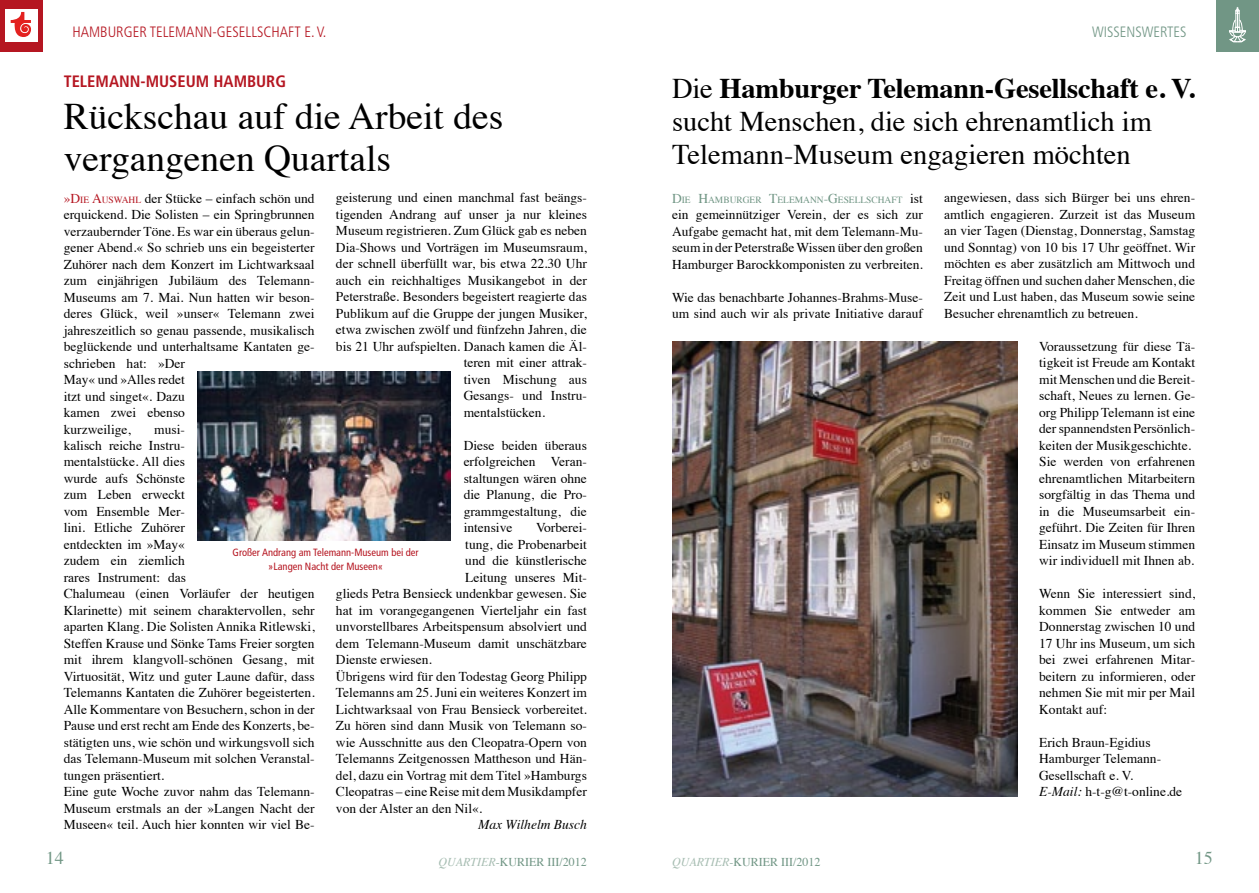
<style>
.page{position:relative;width:1259px;height:893px;background:#fff}
.page>*{position:absolute;margin:0;border:0;box-sizing:border-box;transform-origin:0 0}
.t1{font:37.5px/42px "Times";color:#000}
.t2{font:28.5px/33px "Times";color:#000}
.t3{font:18px "Times";color:#719685}
.t4{font:700 condensed 16.5px "Frutiger";color:#b51621}
.t5{font:300 condensed 15px "Frutiger";color:#b51621}
.t6{font:300 condensed 15px "Frutiger";color:#719685}
.t7{font:13.5px/16.5px "Times";color:#000}
.t8{font:italic 13.5px "Times";color:#000}
.t9{font:12px "Times";color:#719685}
.t10{font:condensed 10.5px/13.5px "Frutiger";color:#b51621;text-align:center}
.t11{font:9.45px "Times";color:#719685}
.s1{color:#b51621}
.s2{font-size:9.45px;color:#b51621}
.s3{font-weight:700}
.s4{font-size:13.5px}
.s5{font-size:13.5px;color:#000}
.s6{font-style:italic}
.s7{font-style:italic;color:#a8beb3}
</style>
<div class="page">
<div style="left:1216px;top:0;width:43px;height:51px;background:#719685"></div>
<svg style="left:1229px;top:7px;width:17px;height:35px"></svg>
<div style="left:0;top:0;width:43px;height:51px;background:#b51621"></div>
<div style="left:5px;top:9px;width:32px;height:32px;background:#fff"></div>
<svg style="left:11px;top:12px;width:20px;height:30px"></svg>
<img style="left:198px;top:372px;width:253px;height:168px">
<img style="left:672px;top:342px;width:346px;height:455px">
<p class="t5" style="left:72px;top:23px;width:255px">HAMBURGER TELEMANN-GESELLSCHAFT E. V.</p>
<p class="t4" style="left:64px;top:71px;width:224px">TELEMANN-MUSEUM HAMBURG</p>
<h1 class="t1" style="left:64px;top:92px;width:441px">Rückschau auf die Arbeit des vergangenen Quartals</h1>
<p class="t7" style="left:64px;top:189px;width:252px"><span class="s1">»D</span><span class="s2">IE</span> <span class="s1">A</span><span class="s2">USWAHL</span> der Stücke – einfach schön und erquickend. Die Solisten – ein Springbrunnen verzaubernder Töne. Es war ein überaus gelun&shy;gener Abend.« So schrieb uns ein begeisterter Zuhörer nach dem Konzert im Lichtwarksaal zum einjährigen Jubiläum des Telemann-Museums am 7. Mai. Nun hatten wir beson&shy;deres Glück, weil »unser« Telemann zwei jahreszeitlich so genau passende, musikalisch beglückende und unterhaltsame Kantaten ge&shy;schrieben hat: »Der<br>May« und »Alles redet<br>itzt und singet«. Dazu<br>kamen zwei ebenso<br>kurzweilige,</p>
<p class="t7" style="left:336px;top:188px;width:251px">geisterung und einen manchmal fast beängs-</p>
<p class="t7" style="left:336px;top:205px;width:252px">tigenden Andrang auf unser ja nur kleines</p>
<p class="t7" style="left:336px;top:221px;width:252px">Museum registrieren. Zum Glück gab es neben</p>
<p class="t7" style="left:336px;top:238px;width:252px">Dia-Shows und Vorträgen im Museumsraum,</p>
<p class="t7" style="left:336px;top:254px;width:252px">der schnell überfüllt war, bis etwa 22.30 Uhr</p>
<p class="t7" style="left:336px;top:271px;width:252px">auch ein reichhaltiges Musikangebot in der</p>
<p class="t7" style="left:336px;top:287px;width:252px">Peterstraße. Besonders begeistert reagierte das</p>
<p class="t7" style="left:336px;top:304px;width:252px">Publikum auf die Gruppe der jungen Musiker,</p>
<p class="t7" style="left:336px;top:320px;width:252px">etwa zwischen zwölf und fünfzehn Jahren, die</p>
<p class="t7" style="left:336px;top:337px;width:252px">bis 21 Uhr aufspielten. Danach kamen die Äl-</p>
<p class="t7" style="left:464px;top:353px;width:125px">teren mit einer attrak-</p>
<p class="t7" style="left:464px;top:370px;width:125px">tiven Mischung aus</p>
<p class="t7" style="left:464px;top:386px;width:125px">Gesangs- und Instru-</p>
<p class="t7" style="left:464px;top:403px;width:83px">mentalstücken.</p>
<p class="t7" style="left:464px;top:436px;width:125px;text-align:justify">Diese beiden überaus erfolgreichen Veran&shy;staltungen wären ohne die Planung, die Pro&shy;grammgestaltung, die intensive</p>
<p class="t7" style="left:64px;top:420px;width:252px;text-indent:90px">musi-<br>kalisch reiche Instru-<br>mentalstücke. All dies<br>wurde aufs Schönste<br>zum Leben erweckt<br>vom Ensemble Mer-<br>lini. Etliche Zuhörer<br>entdeckten im »May«<br>zudem ein ziemlich<br>rares Instrument: das<br>Chalumeau (einen Vorläufer der heutigen Klarinette) mit seinem charaktervollen, sehr aparten Klang. Die Solisten Annika Ritlewski, Steffen Krause und Sönke Tams Freier sorgten mit ihrem klangvoll-schönen Gesang, mit Virtuosität, Witz und guter Laune dafür, dass Telemanns Kantaten die Zuhörer begeisterten.<br>Alle Kommentare von Besuchern, schon in der Pause und erst recht am Ende des Konzerts, be&shy;stätigten uns, wie schön und wirkungsvoll sich das Telemann-Museum mit solchen Veranstal&shy;tungen präsentiert.<br>Eine gute Woche zuvor nahm das Telemann-Museum erstmals an der »Langen Nacht der Museen« teil. Auch hier konnten wir viel Be-</p>
<p class="t7" style="left:536px;top:518px;width:52px">Vorberei-</p>
<p class="t7" style="left:465px;top:535px;width:123px">tung, die Probenarbeit</p>
<p class="t7" style="left:465px;top:551px;width:123px">und die künstlerische</p>
<p class="t7" style="left:465px;top:568px;width:123px">Leitung unseres Mit-</p>
<p class="t7" style="left:336px;top:584px;width:252px">glieds Petra Bensieck undenkbar gewesen. Sie</p>
<p class="t7" style="left:336px;top:601px;width:252px">hat im vorangegangenen Vierteljahr ein fast</p>
<p class="t7" style="left:336px;top:617px;width:252px">unvorstellbares Arbeitspensum absolviert und</p>
<p class="t7" style="left:336px;top:634px;width:252px">dem Telemann-Museum damit unschätzbare</p>
<p class="t7" style="left:336px;top:650px;width:97px">Dienste erwiesen.</p>
<p class="t7" style="left:336px;top:667px;width:252px">Übrigens wird für den Todestag Georg Philipp</p>
<p class="t7" style="left:336px;top:683px;width:252px">Telemanns am 25. Juni ein weiteres Konzert im</p>
<p class="t7" style="left:336px;top:700px;width:252px">Lichtwarksaal von Frau Bensieck vorbereitet.</p>
<p class="t7" style="left:336px;top:716px;width:252px">Zu hören sind dann Musik von Telemann so-</p>
<p class="t7" style="left:336px;top:733px;width:252px">wie Ausschnitte aus den Cleopatra-Opern von</p>
<p class="t7" style="left:336px;top:749px;width:252px">Telemanns Zeitgenossen Mattheson und Hän-</p>
<p class="t7" style="left:336px;top:766px;width:252px">del, dazu ein Vortrag mit dem Titel »Hamburgs</p>
<p class="t7" style="left:336px;top:782px;width:252px">Cleopatras – eine Reise mit dem Musikdampfer</p>
<p class="t7" style="left:336px;top:799px;width:148px">von der Alster an den Nil«.</p>
<p class="t8" style="left:478px;top:813px;width:110px">MAX WILHELM BUSCH</p>
<p class="t10" style="left:233px;top:546px;width:188px">Großer Andrang am Telemann-Museum bei der »Langen Nacht der Museen«</p>
<p class="t6" style="left:1092px;top:23px;width:96px">WISSENSWERTES</p>
<h2 class="t2" style="left:672px;top:69px;width:524px">Die <span class="s3">Hamburger Telemann-Gesellschaft e. V. </span>sucht Menschen, die sich ehrenamtlich im<br>Telemann-Museum engagieren möchten</h2>
<p class="t11" style="left:672px;top:190px;width:252px"><span class="s4">D</span>IE <span class="s4">H</span>AMBURGER <span class="s4">T</span>ELEMANN<span class="s4">-G</span>ESELLS CHAFT <span class="s5">ist</span></p>
<p class="t7" style="left:672px;top:205px;width:252px;text-align:justify">ein gemeinnütziger Verein, der es sich zur Aufgabe gemacht hat, mit dem Telemann-Mu&shy;seum in der Peterstraße Wissen über den großen Hamburger Barockkomponisten zu verbreiten.</p>
<p class="t7" style="left:672px;top:288px;width:252px">Wie das benachbarte Johannes-Brahms-Muse&shy;um sind auch wir als private Initiative darauf</p>
<p class="t7" style="left:944px;top:189px;width:252px;text-align:justify">angewiesen, dass sich Bürger bei uns ehren&shy;amtlich engagieren. Zurzeit ist das Museum an vier Tagen (Dienstag, Donnerstag, Samstag und Sonntag) von 10 bis 17 Uhr geöffnet. Wir möchten es aber zusätzlich am Mittwoch und Freitag öffnen und suchen daher Menschen, die Zeit und Lust haben, das Museum sowie seine Besucher ehrenamtlich zu betreuen.</p>
<p class="t7" style="left:1039px;top:337px;width:157px">Voraussetzung für diese Tä&shy;tigkeit ist Freude am Kontakt mit Menschen und die Bereit&shy;schaft, Neues zu lernen. Ge&shy;org Philipp Telemann ist eine der spannendsten Persönlich&shy;keiten der Musikgeschichte.<br>Sie werden von erfahrenen ehrenamtlichen Mitarbeitern sorgfältig in das Thema und in die Museumsarbeit ein&shy;geführt. Die Zeiten für Ihren<br>Einsatz im Museum stimmen wir individuell mit Ihnen ab.</p>
<p class="t7" style="left:1039px;top:584px;width:157px;text-align:justify">Wenn Sie interessiert sind, kommen Sie entweder am Donnerstag zwischen 10 und 17 Uhr ins Museum, um sich bei zwei erfahrenen Mitar&shy;beitern zu informieren, oder nehmen Sie mit mir per Mail Kontakt auf:</p>
<p class="t7" style="left:1039px;top:733px;width:144px">Erich Braun-Egidius<br>Hamburger Telemann-<br>Gesellschaft e. V.<br><span class="s6">E-MAIL:</span> h-t-g@t-online.de</p>
<h3 class="t3" style="left:46px;top:841px;width:19px">14</h3>
<p class="t9" style="left:438px;top:850px;width:150px"><span class="s7">QUARTIER</span>-Kurier III/2012</p>
<p class="t9" style="left:672px;top:850px;width:150px"><span class="s7">QUARTIER</span>-Kurier III/2012</p>
<h3 class="t3" style="left:1195px;top:841px;width:19px">15</h3>
</div>
